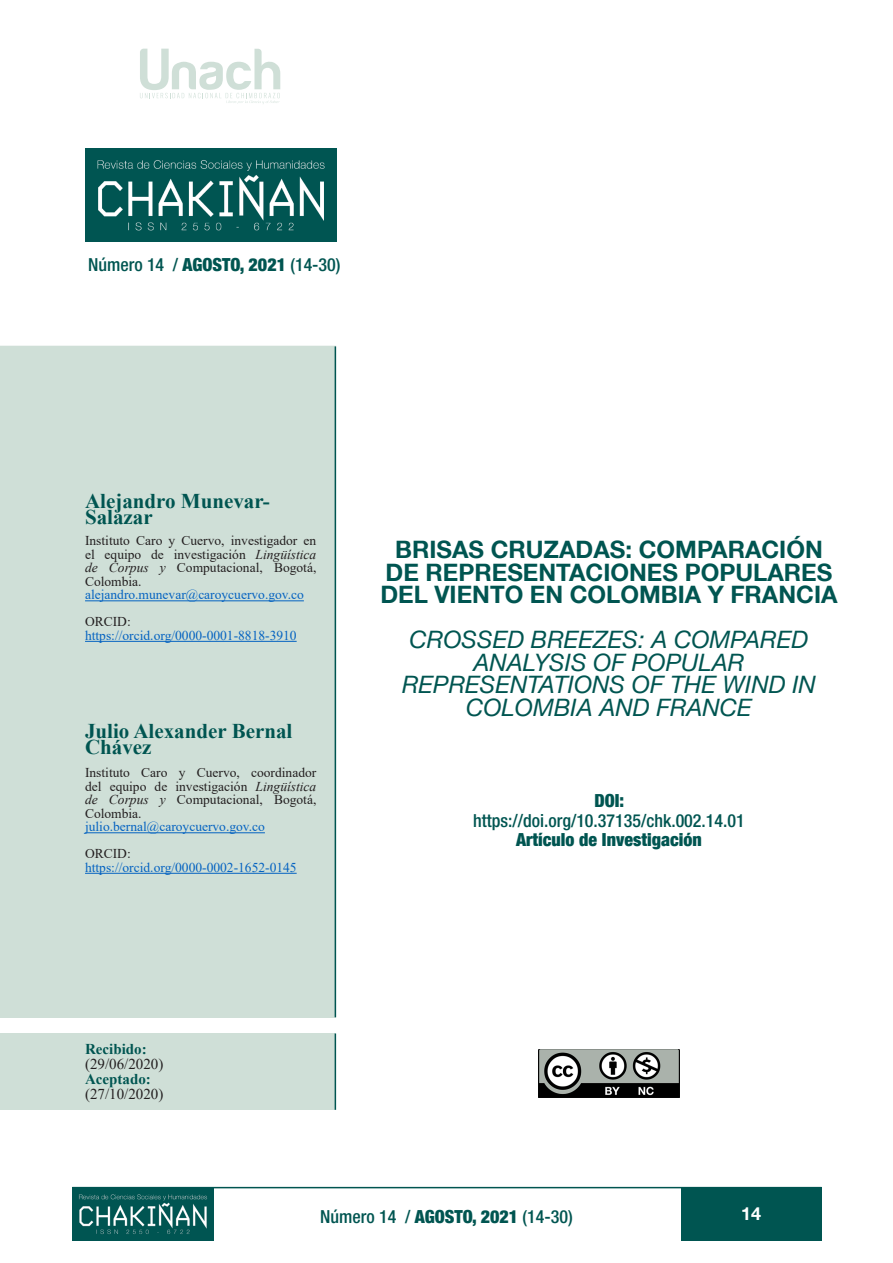
<style>
.page{position:relative;width:893px;height:1263px;background:#fff}
.page>*{position:absolute;margin:0;border:0;box-sizing:border-box;transform-origin:0 0}
.t1{font:italic 24px/22.5px "Helvetica Neue LT Com";color:#005551;text-align:center}
.t2{font:700 24px/22.5px "Helvetica Neue LT Com";color:#005551;text-align:center}
.t3{font:700 21px/16.5px "Times New Roman";color:#005551}
.t4{font:500 condensed 18px "Helvetica Neue LT Com";color:#005551}
.t5{font:900 condensed 18px "Helvetica Neue LT Com";color:#005551}
.t6{font:700 18px "Helvetica Neue LT Com";color:#fff}
.t7{font:15px "Times New Roman";color:#231f20}
.t8{font:700 15px "Times New Roman";color:#005551}
.t9{font:13.5px/13.5px "Times New Roman";color:#231f20;text-align:justify}
.t10{font:13.5px "Times New Roman";color:#0563c1}
.s1{font-weight:900}
.s2{font-style:italic}
</style>
<div class="page">
<div style="left:681px;top:1187px;width:140px;height:53px;background:#005551"></div>
<hr style="left:72px;top:1187px;width:749px;height:1px;background:#005551">
<img style="left:72px;top:1188px;width:141px;height:52px">
<div style="left:1px;top:346px;width:334px;height:671px;background:#cfdfd7"></div>
<div style="left:0;top:346px;width:336px;height:672px;border:2px solid #cfdfd7"></div>
<div style="left:0;top:1033px;width:335px;height:77px;background:#cfdfd7"></div>
<hr style="left:335px;top:346px;width:1px;height:671px;background:#005551">
<hr style="left:335px;top:1033px;width:1px;height:77px;background:#005551">
<hr style="left:85px;top:600px;width:219px;height:1px;background:#0563c1">
<hr style="left:85px;top:641px;width:212px;height:1px;background:#0563c1">
<hr style="left:85px;top:832px;width:180px;height:1px;background:#0563c1">
<hr style="left:85px;top:873px;width:212px;height:1px;background:#0563c1">
<svg style="left:140px;top:49px;width:140px;height:55px"></svg>
<img style="left:538px;top:1049px;width:141px;height:48px">
<img style="left:85px;top:148px;width:251px;height:94px">
<p class="t4" style="left:88px;top:253px;width:254px">Número 14 / <span class="s1">AGOSTO, 2021</span> (14-30)</p>
<p class="t3" style="left:85px;top:492px;width:186px">Alejandro Munevar-<br>Salazar</p>
<p class="t9" style="left:85px;top:534px;width:233px">Instituto Caro y Cuervo, investigador en el equipo de investigación <span class="s2">Lingüística de Corpus y</span> Computacional, Bogotá, Colombia.</p>
<p class="t10" style="left:85px;top:585px;width:220px">alejandro.munevar@caroycuervo.gov.co</p>
<p class="t9" style="left:85px;top:615px;width:47px">ORCID:</p>
<p class="t10" style="left:85px;top:626px;width:213px">https://orcid.org/0000-0001-8818-3910</p>
<p class="t3" style="left:85px;top:722px;width:209px">Julio Alexander Bernal<br>Chávez</p>
<p class="t9" style="left:85px;top:766px;width:233px">Instituto Caro y Cuervo, coordinador del equipo de investigación <span class="s2">Lingüística de Corpus y</span> Computacional, Bogotá, Colombia.</p>
<p class="t10" style="left:85px;top:817px;width:181px">julio.bernal@caroycuervo.gov.co</p>
<p class="t9" style="left:85px;top:847px;width:47px">ORCID:</p>
<p class="t10" style="left:85px;top:858px;width:213px">https://orcid.org/0000-0002-1652-0145</p>
<p class="t2" style="left:380px;top:538px;width:459px">BRISAS CRUZADAS: COMPARACIÓN<br>DE REPRESENTACIONES POPULARES<br>DEL VIENTO EN COLOMBIA Y FRANCIA</p>
<p class="t1" style="left:402px;top:628px;width:415px">CROSSED BREEZES: A COMPARED<br>ANALYSIS OF POPULAR<br>REPRESENTATIONS OF THE WIND IN<br>COLOMBIA AND FRANCE</p>
<p class="t5" style="left:594px;top:790px;width:31px">DOI:</p>
<p class="t5" style="left:516px;top:829px;width:187px">Artículo de Investigación</p>
<p class="t4" style="left:473px;top:809px;width:273px">https://doi.org/10.37135/chk.002.14.01</p>
<p class="t8" style="left:85px;top:1038px;width:63px">Recibido:</p>
<p class="t7" style="left:85px;top:1053px;width:80px">(29/06/2020)</p>
<p class="t8" style="left:85px;top:1068px;width:67px">Aceptado:</p>
<p class="t7" style="left:85px;top:1083px;width:80px">(27/10/2020)</p>
<p class="t4" style="left:320px;top:1206px;width:254px">Número 14 / <span class="s1">AGOSTO, 2021</span> (14-30)</p>
<p class="t6" style="left:741px;top:1202px;width:22px">14</p>
</div>
